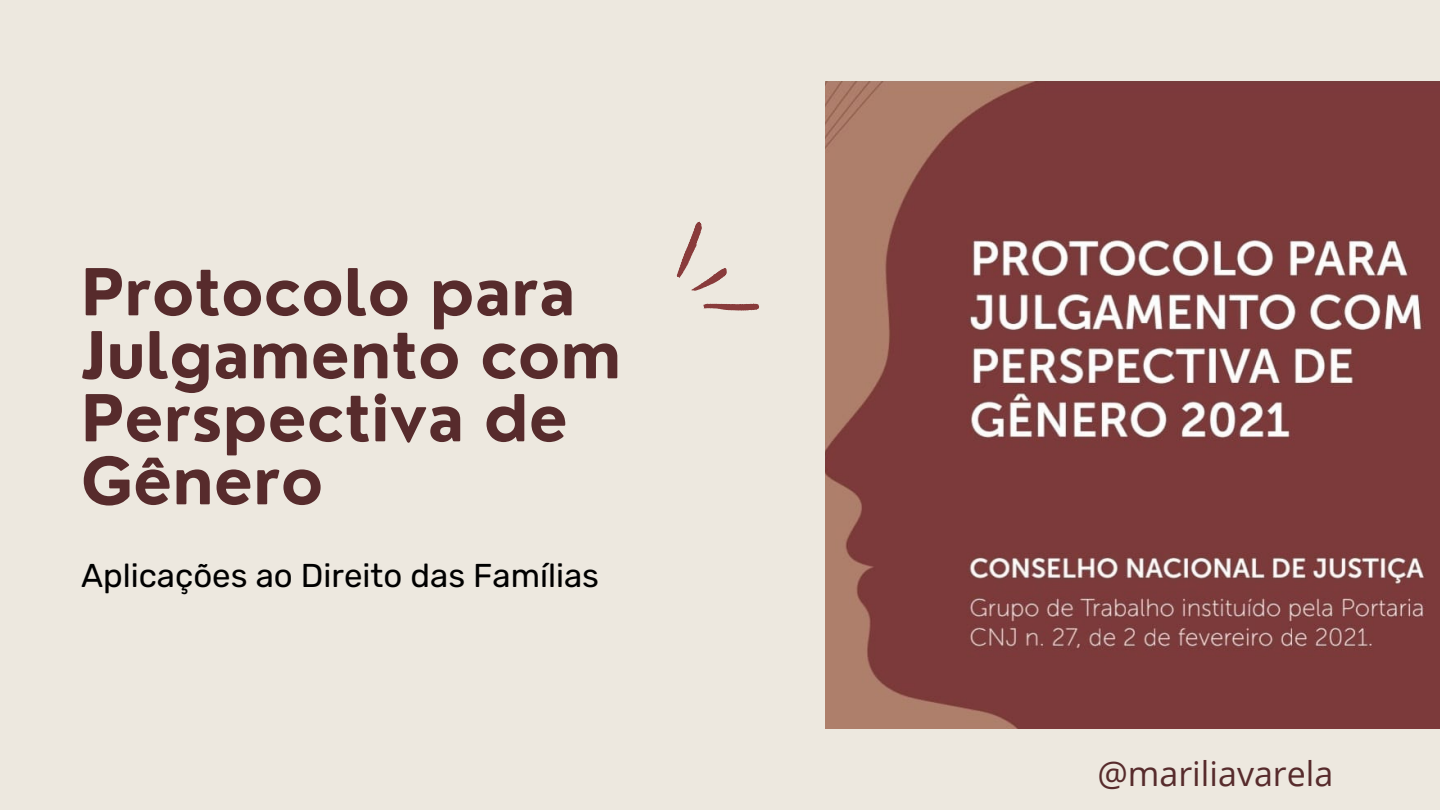
<style>
.page{position:relative;width:1440px;height:810px;background:#ede8df}
.page>*{position:absolute;margin:0;border:0;box-sizing:border-box;transform-origin:0 0}
.t1{font:700 63px/63px "Nourd";color:#572b2c}
.t2{font:34px "Open Sans";color:#572b2c}
.t3{font:33px "Rubik";color:#000}
</style>
<div class="page">
<img style="left:825px;top:81px;width:615px;height:648px">
<svg style="left:676px;top:221px;width:84px;height:90px"></svg>
<h1 class="t1" style="left:81px;top:260px;width:542px">Protocolo para<br>Julgamento com<br>Perspectiva de<br>Gênero</h1>
<p class="t3" style="left:81px;top:556px;width:520px">Aplicações ao Direito das Famílias</p>
<p class="t2" style="left:1097px;top:750px;width:238px">@mariliavarela</p>
</div>
